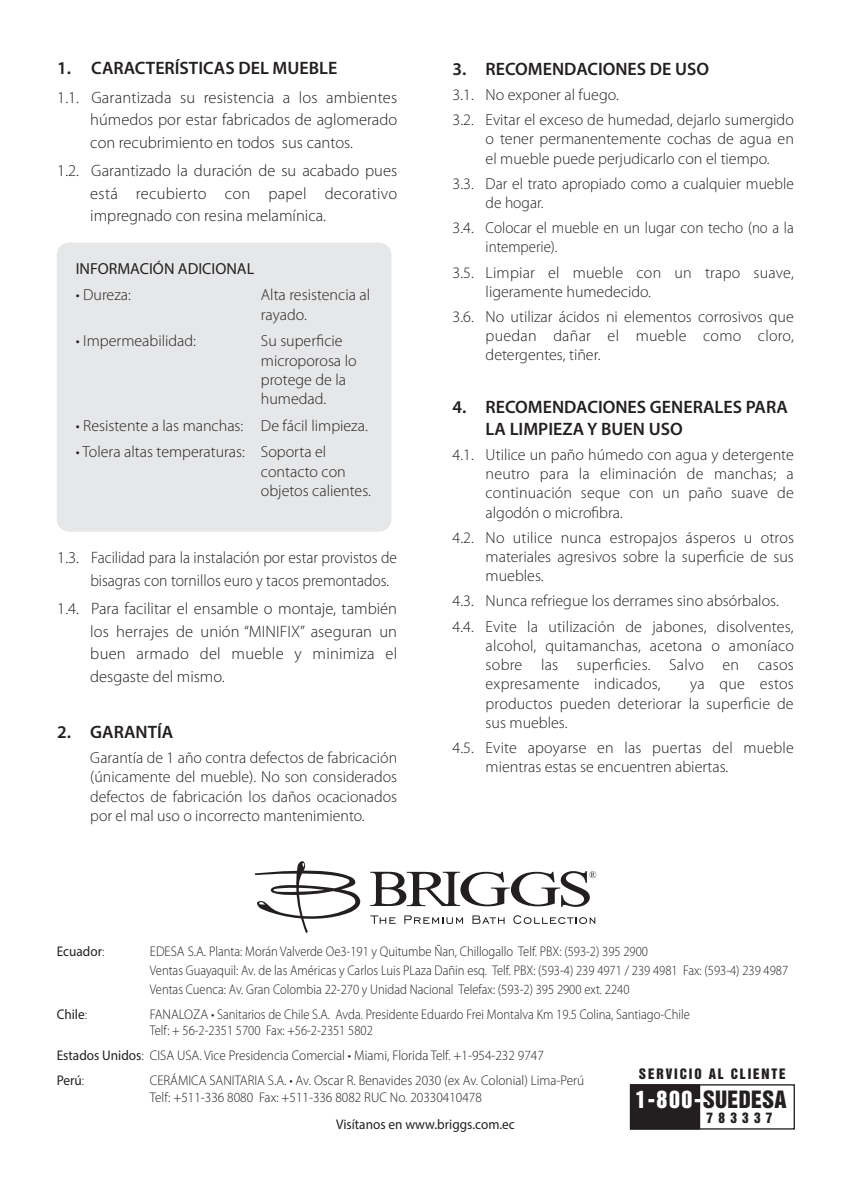
<style>
.page{position:relative;width:851px;height:1191px;background:#fff}
.page>*{position:absolute;margin:0;border:0;box-sizing:border-box;transform-origin:0 0}
.t1{font:21.8px "Helvetica Inserat";letter-spacing:.01em;color:#231f20}
.t2{font:600 18px/21.6px "Myriad Pro";color:#231f20}
.t3{font:300 16.4px/22.6px "Myriad Pro";color:#231f20;text-align:justify}
.t4{font:300 16px/19.2px "Myriad Pro";color:#231f20}
.t5{font:16px "Myriad Pro";color:#231f20}
.t6{font:300 14px/18.8px "Myriad Pro";color:#231f20;scale:.95 1}
.t7{font:14px "Myriad Pro";color:#231f20;scale:.95 1}
.t8{font:13.2px "Helvetica Inserat";letter-spacing:.14em;color:#231f20}
.s1{font-weight:300}
.s2{font-weight:400}
.s3{color:#fff}
</style>
<div class="page">
<div style="left:57px;top:242px;width:334px;height:290px;background:#e6e7e8;border-radius:13px"></div>
<svg style="left:254px;top:861px;width:106px;height:72px"></svg>
<svg style="left:370px;top:871px;width:226px;height:36px"></svg>
<svg style="left:370px;top:915px;width:25px;height:8px"></svg>
<svg style="left:404px;top:915px;width:59px;height:9px"></svg>
<svg style="left:472px;top:915px;width:32px;height:8px"></svg>
<svg style="left:513px;top:915px;width:82px;height:9px"></svg>
<div style="left:629px;top:1084px;width:165px;height:45px;background:#fff;border:1px solid #231f20"></div>
<div style="left:629px;top:1084px;width:71px;height:45px;background:#231f20;border:1px solid #231f20"></div>
<p class="t2" style="left:57px;top:57px;width:281px">1. CARACTERÍSTICAS DEL MUEBLE</p>
<p class="t3" style="left:90px;top:86px;width:308px;text-indent:-33px">1.1. Garantizada su resistencia a los ambientes húmedos por estar fabricados de aglomerado con recubrimiento en todos sus cantos.</p>
<p class="t3" style="left:90px;top:160px;width:308px;text-indent:-33px">1.2. Garantizado la duración de su acabado pues está recubierto con papel decorativo impregnado con resina melamínica.</p>
<p class="t5" style="left:76px;top:258px;width:180px">INFORMACIÓN ADICIONAL</p>
<p class="t4" style="left:76px;top:286px;width:57px">• Dureza:</p>
<p class="t4" style="left:261px;top:286px;width:111px">Alta resistencia al rayado.</p>
<p class="t4" style="left:76px;top:332px;width:122px">• Impermeabilidad:</p>
<p class="t4" style="left:261px;top:332px;width:97px">Su superficie microporosa lo protege de la humedad.</p>
<p class="t4" style="left:76px;top:416px;width:293px">• Resistente a las manchas: De fácil limpieza.</p>
<p class="t4" style="left:261px;top:443px;width:112px;text-indent:-185px">• Tolera altas temperaturas: Soporta el contacto con objetos calientes.</p>
<p class="t3" style="left:90px;top:547px;width:308px;text-indent:-33px">1.3. Facilidad para la instalación por estar provistos de bisagras con tornillos euro y tacos premontados.</p>
<p class="t3" style="left:90px;top:598px;width:308px;text-indent:-33px">1.4. Para facilitar el ensamble o montaje, también los herrajes de unión “MINIFIX” aseguran un buen armado del mueble y minimiza el desgaste del mismo.</p>
<p class="t2" style="left:57px;top:720px;width:118px">2. GARANTÍA</p>
<p class="t4" style="left:90px;top:748px;width:308px;text-align:justify">Garantía de 1 año contra defectos de fabricación (únicamente del mueble). No son considerados defectos de fabricación los daños ocacionados por el mal uso o incorrecto mantenimiento.</p>
<p class="t2" style="left:452px;top:57px;width:258px">3. RECOMENDACIONES DE USO</p>
<p class="t4" style="left:452px;top:82px;width:343px;line-height:25.2px">3.1. No exponer al fuego.<br>3.2. Evitar el exceso de humedad, dejarlo sumergido</p>
<p class="t4" style="left:485px;top:130px;width:310px">o tener permanentemente cochas de agua en el mueble puede perjudicarlo con el tiempo.</p>
<p class="t4" style="left:485px;top:174px;width:310px;text-indent:-33px">3.3. Dar el trato apropiado como a cualquier mueble de hogar.</p>
<p class="t4" style="left:485px;top:218px;width:310px;text-indent:-33px">3.4. Colocar el mueble en un lugar con techo (no a la intemperie).</p>
<p class="t4" style="left:485px;top:263px;width:310px;text-indent:-33px">3.5. Limpiar el mueble con un trapo suave, ligeramente humedecido.</p>
<p class="t4" style="left:485px;top:307px;width:310px;text-align:justify;text-indent:-33px">3.6. No utilizar ácidos ni elementos corrosivos que puedan dañar el mueble como cloro, detergentes, tiñer.</p>
<p class="t2" style="left:485px;top:396px;width:304px;text-indent:-33px">4. RECOMENDACIONES GENERALES PARA<br>LA LIMPIEZA Y BUEN USO</p>
<p class="t4" style="left:485px;top:445px;width:310px;text-align:justify;text-indent:-33px">4.1. Utilice un paño húmedo con agua y detergente neutro para la eliminación de manchas; a continuación seque con un paño suave de algodón o microfibra.</p>
<p class="t4" style="left:485px;top:528px;width:310px;text-align:justify;text-indent:-33px">4.2. No utilice nunca estropajos ásperos u otros materiales agresivos sobre la superficie de sus muebles.</p>
<p class="t4" style="left:452px;top:589px;width:342px;line-height:25.2px">4.3. Nunca refriegue los derrames sino absórbalos.<br>4.4. Evite la utilización de jabones, disolventes,</p>
<p class="t4" style="left:485px;top:636px;width:310px;text-align:justify">alcohol, quitamanchas, acetona o amoníaco sobre las superficies. Salvo en casos expresamente indicados,</p>
<p class="t4" style="left:485px;top:674px;width:310px;text-align:justify;text-indent:204px">ya que estos productos pueden deteriorar la superficie de sus muebles.</p>
<p class="t4" style="left:485px;top:738px;width:310px;text-indent:-33px">4.5. Evite apoyarse en las puertas del mueble mientras estas se encuentren abiertas.</p>
<p class="t7" style="left:57px;top:942px;width:52px">Ecuador<span class="s1">:</span></p>
<p class="t6" style="left:150px;top:942px;width:673px">EDESA S.A. Planta: Morán Valverde Oe3-191 y Quitumbe Ñan, Chillogallo Telf. PBX: (593-2) 395 2900<br>Ventas Guayaquil: Av. de las Américas y Carlos Luis PLaza Dañin esq. Telf. PBX: (593-4) 239 4971 / 239 4981 Fax: (593-4) 239 4987<br>Ventas Cuenca: Av. Gran Colombia 22-270 y Unidad Nacional Telefax: (593-2) 395 2900 ext. 2240</p>
<p class="t7" style="left:57px;top:1005px;width:33px">Chile<span class="s1">:</span></p>
<p class="t6" style="left:150px;top:1005px;width:570px;line-height:16.8px">FANALOZA • Sanitarios de Chile S.A. Avda. Presidente Eduardo Frei Montalva Km 19.5 Colina, Santiago-Chile<br>Telf: + 56-2-2351 5700 Fax: +56-2-2351 5802</p>
<p class="t6" style="left:57px;top:1043px;width:514px;line-height:24.8px"><span class="s2">Estados Unidos</span>: CISA USA. Vice Presidencia Comercial • Miami, Florida Telf. +1-954-232 9747<br><span class="s2">Perú</span>:</p>
<p class="t8" style="left:639px;top:1065px;width:148px">SERVICIO AL CLIENTE</p>
<h1 class="t1" style="left:635px;top:1086px;width:153px"><span class="s3">1-800-</span>SUEDESA</h1>
<p class="t8" style="left:706px;top:1110px;width:67px">783337</p>
<p class="t6" style="left:150px;top:1072px;width:459px;line-height:16.8px">CERÁMICA SANITARIA S.A. • Av. Oscar R. Benavides 2030 (ex Av. Colonial) Lima-Perú<br>Telf: +511-336 8080 Fax: +511-336 8082 RUC No. 20330410478</p>
<p class="t7" style="left:336px;top:1115px;width:189px">Visítanos en www.briggs.com.ec</p>
</div>
